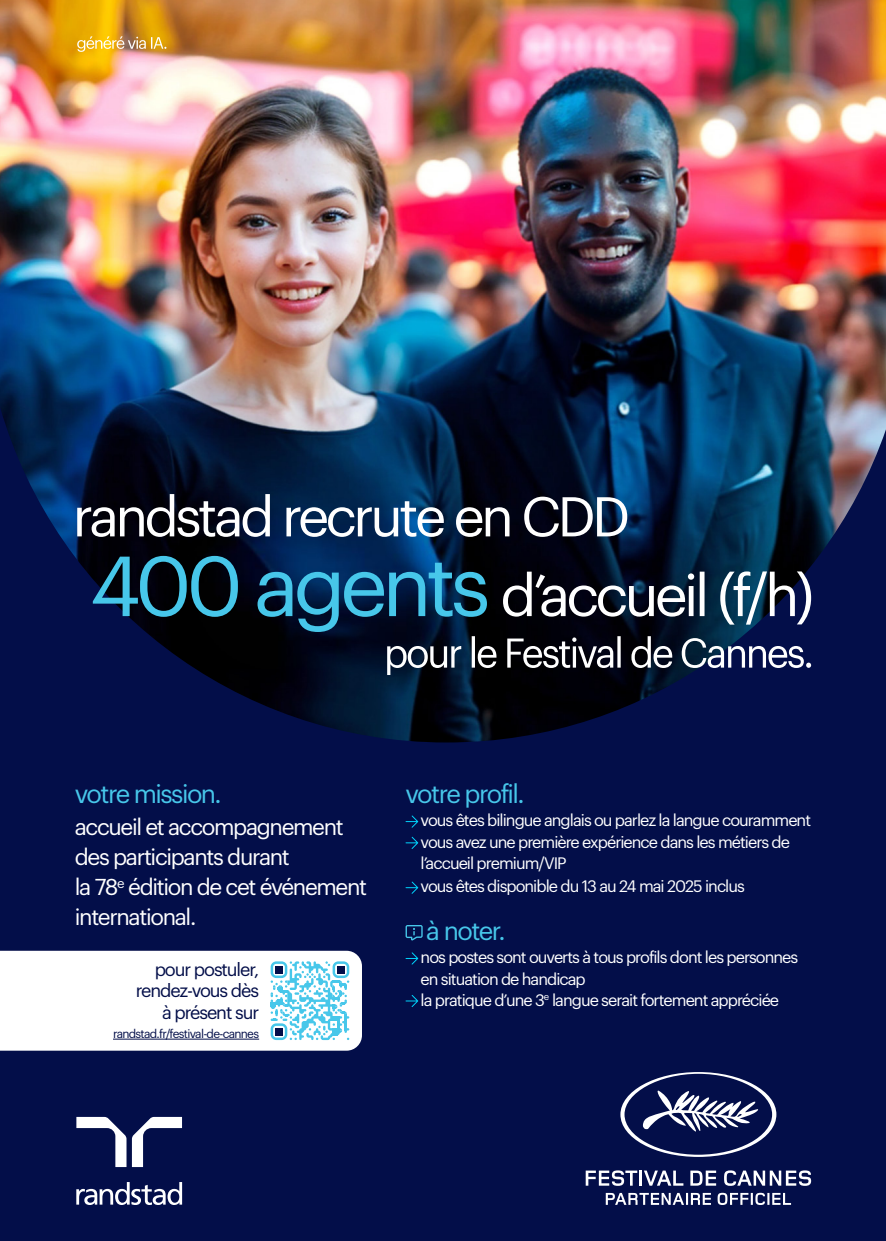
<style>
.page{position:relative;width:886px;height:1241px;background:#fff}
.page>*{position:absolute;margin:0;border:0;box-sizing:border-box;transform-origin:0 0}
.t1{font:25.5px "Graphik";letter-spacing:-.06em;color:#47c7ea}
.t2{font:22.5px/30px "Graphik";letter-spacing:-.06em;color:#fff}
.t3{font:18.12px "Graphik";letter-spacing:-.06em;color:#030e49}
.t4{font:16.25px/21.2px "Graphik";letter-spacing:-.06em;color:#fff}
.t5{font:11.94px "Graphik";letter-spacing:-.06em;color:#030e49}
</style>
<div class="page">
<div style="left:0;top:0;width:886px;height:1240px;background:#030e49"></div>
<img style="left:0;top:0;width:886px;height:742px">
<svg style="left:620px;top:1072px;width:156px;height:84px"></svg>
<svg style="left:586px;top:1170px;width:51px;height:15px"></svg>
<hr style="left:639px;top:1170px;width:3px;height:15px;background:#fff">
<svg style="left:644px;top:1170px;width:39px;height:15px"></svg>
<svg style="left:690px;top:1170px;width:26px;height:15px"></svg>
<svg style="left:724px;top:1170px;width:87px;height:15px"></svg>
<svg style="left:606px;top:1192px;width:185px;height:12px"></svg>
<svg style="left:76px;top:1116px;width:50px;height:50px"></svg>
<svg style="left:132px;top:1116px;width:50px;height:50px"></svg>
<svg style="left:76px;top:1182px;width:106px;height:22px"></svg>
<svg style="left:77px;top:494px;width:550px;height:43px;background:#465367"></svg>
<svg style="left:93px;top:556px;width:718px;height:119px;background:#1e3349"></svg>
<svg style="left:405px;top:815px;width:13px;height:12px"></svg>
<svg style="left:405px;top:836px;width:13px;height:12px"></svg>
<svg style="left:405px;top:881px;width:13px;height:12px"></svg>
<svg style="left:405px;top:925px;width:18px;height:15px"></svg>
<svg style="left:405px;top:952px;width:13px;height:12px"></svg>
<svg style="left:405px;top:995px;width:13px;height:11px"></svg>
<svg style="left:0;top:950px;width:362px;height:100px;background:#edf7fa"></svg>
<div style="left:275px;top:966px;width:8px;height:7px;background:#030e49"></div>
<div style="left:337px;top:966px;width:7px;height:7px;background:#030e49"></div>
<div style="left:275px;top:1027px;width:8px;height:8px;background:#030e49"></div>
<svg style="left:77px;top:36px;width:89px;height:16px"></svg>
<p class="t1" style="left:75px;top:774px;width:148px">votre mission.</p>
<p class="t2" style="left:75px;top:810px;width:270px">accueil et accompagnement</p>
<p class="t2" style="left:75px;top:840px;width:294px">des participants durant<br>la 78<sup>e</sup> édition de cet événement international.</p>
<p class="t3" style="left:155px;top:955px;width:106px">pour postuler,</p>
<p class="t3" style="left:136px;top:977px;width:125px">rendez-vous dès</p>
<p class="t3" style="left:162px;top:998px;width:99px">à présent sur</p>
<p class="t5" style="left:113px;top:1024px;width:148px">randstad.fr/festival-de-cannes</p>
<p class="t1" style="left:405px;top:774px;width:121px">votre profil.</p>
<p class="t4" style="left:421px;top:808px;width:392px">vous êtes bilingue anglais ou parlez la langue couramment</p>
<p class="t4" style="left:421px;top:829px;width:371px">vous avez une première expérience dans les métiers de l’accueil premium/VIP</p>
<p class="t4" style="left:421px;top:874px;width:326px">vous êtes disponible du 13 au 24 mai 2025 inclus</p>
<p class="t1" style="left:426px;top:911px;width:81px">à noter.</p>
<p class="t4" style="left:421px;top:945px;width:379px">nos postes sont ouverts à tous profils dont les personnes en situation de handicap</p>
<p class="t4" style="left:421px;top:987px;width:360px">la pratique d’une 3<sup>e</sup> langue serait fortement appréciée</p>
</div>
